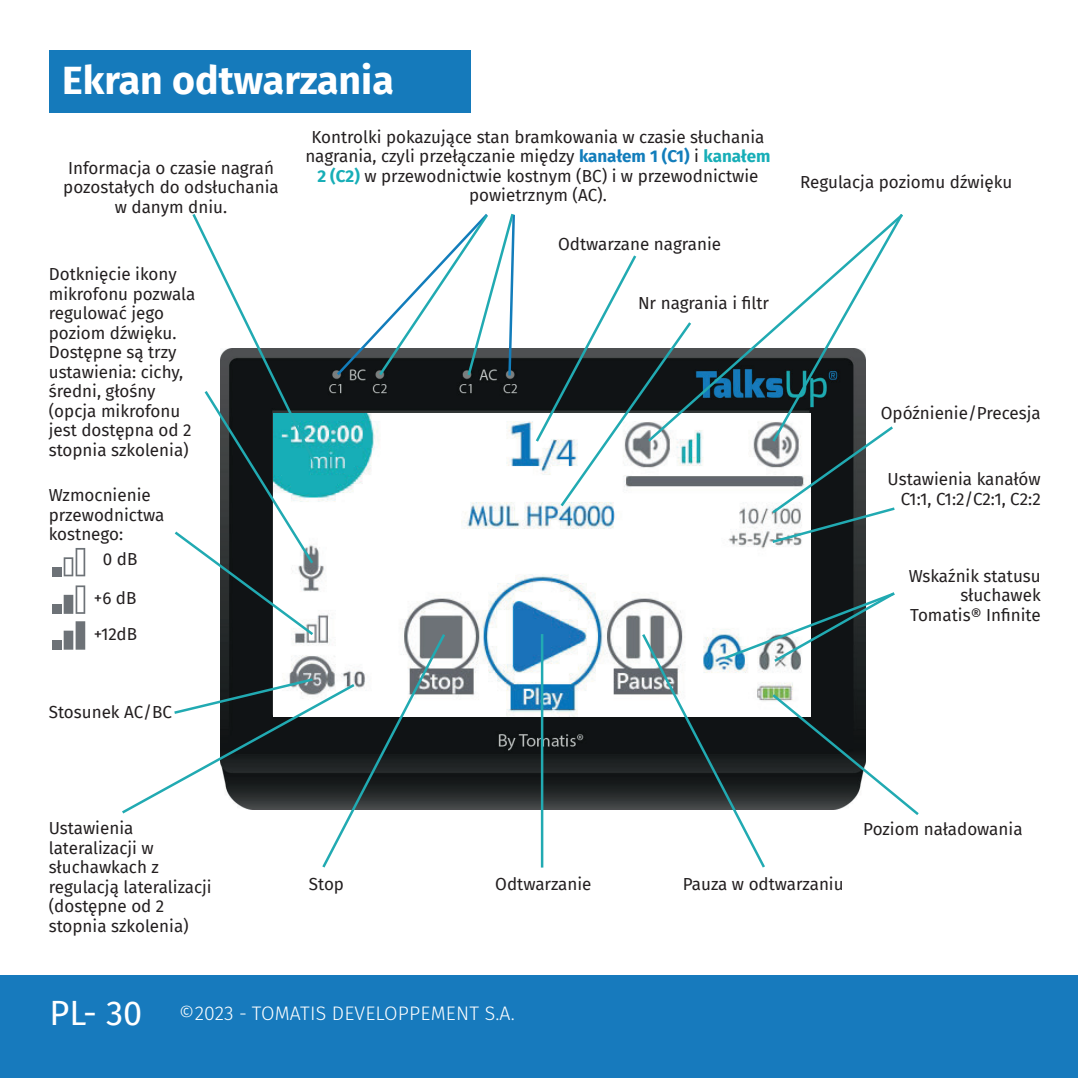
<style>
.page{position:relative;width:1078px;height:1078px;background:#fff}
.page>*{position:absolute;margin:0;border:0;box-sizing:border-box;transform-origin:0 0}
.t1{font:700 39.25px "Fira Sans";color:#fff}
.t2{font:34.25px "Fira Sans";color:#fff}
.t3{font:300 19.5px "Fira Sans";letter-spacing:.01em;color:#fff}
.t4{font:17px/19.5px "Fira Sans";color:#231f20}
.s1{font-weight:700;color:#127dbb}
.s2{font-weight:700;color:#17aeb7}
.s3{font-weight:400;font-size:34.25px}
</style>
<div class="page">
<div style="left:0;top:974px;width:1077px;height:103px;background:#177abd"></div>
<div style="left:49px;top:50px;width:421px;height:62px;background:#157abb"></div>
<img style="left:516px;top:348px;width:349px;height:461px">
<img style="left:516px;top:413px;width:294px;height:303px">
<svg style="left:769px;top:444px;width:126px;height:100px"></svg>
<svg style="left:639px;top:590px;width:280px;height:278px"></svg>
<svg style="left:693px;top:214px;width:210px;height:230px"></svg>
<svg style="left:533px;top:255px;width:160px;height:254px"></svg>
<hr style="left:540px;top:634px;width:3px;height:233px;background:#21aab2">
<svg style="left:122px;top:213px;width:394px;height:655px"></svg>
<div style="left:52px;top:566px;width:9px;height:10px;background:#6d7277"></div>
<svg style="left:64px;top:548px;width:21px;height:28px"></svg>
<div style="left:52px;top:604px;width:9px;height:9px;background:#6d7277"></div>
<svg style="left:64px;top:585px;width:21px;height:28px"></svg>
<div style="left:52px;top:640px;width:9px;height:9px;background:#6d7277"></div>
<svg style="left:64px;top:621px;width:21px;height:28px"></svg>
<div style="left:332px;top:543px;width:60px;height:49px;background:#fff"></div>
<h1 class="t1" style="left:62px;top:47px;width:333px">Ekran odtwarzania</h1>
<p class="t4" style="left:63px;top:158px;width:217px;text-align:center">Informacja o czasie nagrań pozostałych do odsłuchania w danym dniu.</p>
<p class="t4" style="left:49px;top:264px;width:148px">Dotknięcie ikony mikrofonu pozwala regulować jego poziom dźwięku.<br>Dostępne są trzy ustawienia: cichy, średni, głośny (opcja mikrofonu jest dostępna od 2 stopnia szkolenia)</p>
<p class="t4" style="left:49px;top:485px;width:117px">Wzmocnienie przewodnictwa kostnego:</p>
<p class="t4" style="left:103px;top:548px;width:36px">0 dB</p>
<p class="t4" style="left:94px;top:579px;width:45px;line-height:36.5px">+6 dB +12dB</p>
<p class="t4" style="left:49px;top:701px;width:125px">Stosunek AC/BC</p>
<p class="t4" style="left:305px;top:126px;width:466px;text-align:center">Kontrolki pokazujące stan bramkowania w czasie słuchania nagrania, czyli przełączanie między <span class="s1">kanałem 1 (C1)</span> i <span class="s2">kanałem 2 (C2)</span> w przewodnictwie kostnym (BC) i w przewodnictwie powietrznym (AC).</p>
<p class="t4" style="left:558px;top:234px;width:164px">Odtwarzane nagranie</p>
<p class="t4" style="left:638px;top:293px;width:133px">Nr nagrania i filtr</p>
<p class="t4" style="left:800px;top:171px;width:213px">Regulacja poziomu dźwięku</p>
<p class="t4" style="left:880px;top:402px;width:161px">Opóźnienie/Precesja</p>
<p class="t4" style="left:887px;top:469px;width:155px;text-align:right">Ustawienia kanałów<br>C1:1, C1:2/C2:1, C2:2</p>
<p class="t4" style="left:908px;top:565px;width:133px;text-align:right">Wskaźnik statusu słuchawek<br>Tomatis® Infinite</p>
<p class="t4" style="left:49px;top:817px;width:164px">Ustawienia lateralizacji w słuchawkach z regulacją lateralizacji (dostępne od 2 stopnia szkolenia)</p>
<p class="t4" style="left:309px;top:874px;width:37px">Stop</p>
<p class="t4" style="left:495px;top:874px;width:98px">Odtwarzanie</p>
<h2 class="t2" style="left:50px;top:986px;width:49px">PL-</h2>
<p class="t3" style="left:106px;top:998px;width:410px"><span class="s3">30</span> ©2023 - TOMATIS DEVELOPPEMENT S.A.</p>
<p class="t4" style="left:682px;top:874px;width:162px">Pauza w odtwarzaniu</p>
<p class="t4" style="left:863px;top:818px;width:161px">Poziom naładowania</p>
</div>
